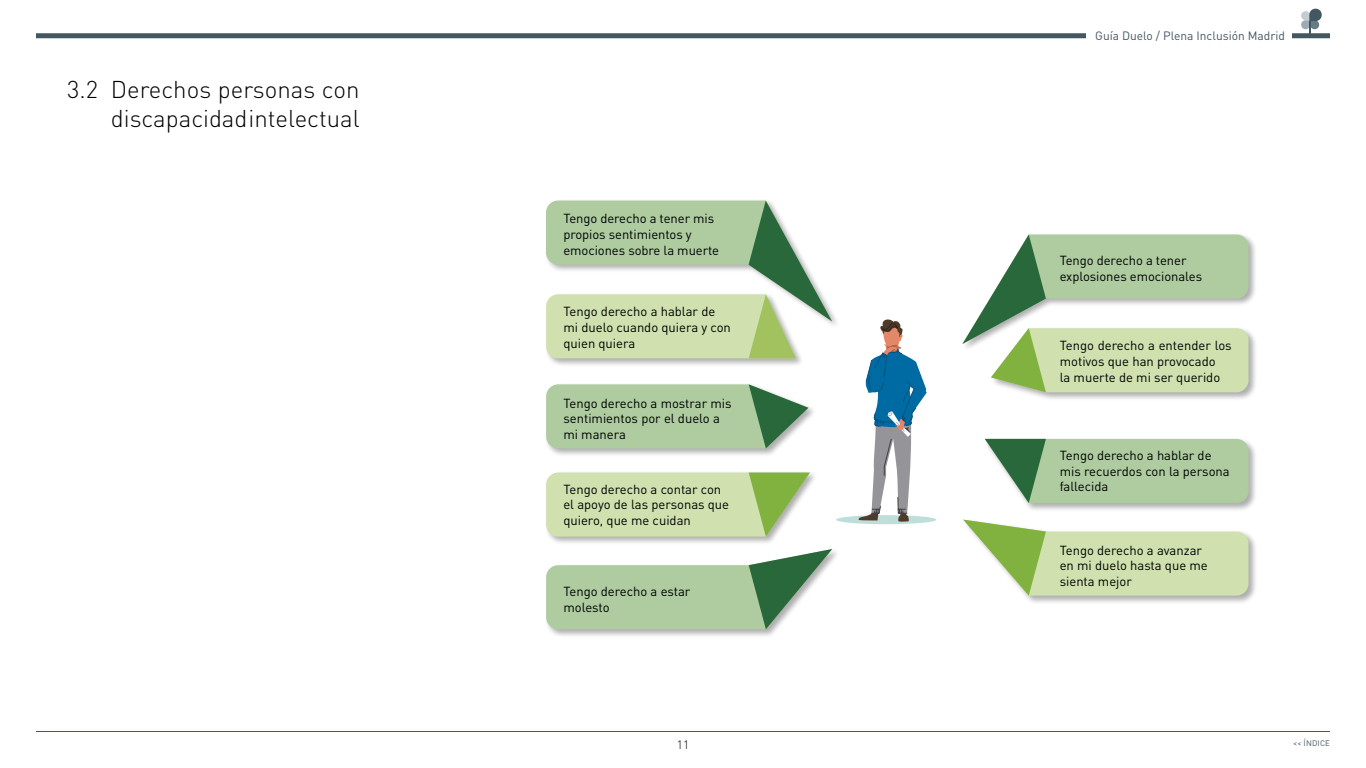
<style>
.page{position:relative;width:1366px;height:768px;background:#fff}
.page>*{position:absolute;margin:0;border:0;box-sizing:border-box;transform-origin:0 0}
.t1{font:300 24px/28.8px "DIN Pro";color:#000;text-align:right}
.t2{font:13px/15.6px "DIN Pro";color:#000}
.t3{font:12px "DIN Pro";color:#435761}
.t4{font:300 12px "DIN Pro";color:#000}
.t5{font:8px "DIN Pro";letter-spacing:.02em;color:#435761}
</style>
<div class="page">
<div style="left:36px;top:33px;width:1050px;height:5px;background:#435761"></div>
<div style="left:1292px;top:33px;width:38px;height:5px;background:#435761"></div>
<hr style="left:36px;top:731px;width:1294px;height:1px;background:#435761">
<svg style="left:1301px;top:8px;width:21px;height:25px"></svg>
<div style="left:836px;top:515px;width:100px;height:9px;background:#bdded9;border-radius:50%"></div>
<svg style="left:858px;top:319px;width:69px;height:203px"></svg>
<div style="left:544px;top:548px;width:296px;height:90px;background:#000;opacity:.65"></div>
<svg style="left:546px;top:549px;width:286px;height:80px"></svg>
<div style="left:544px;top:292px;width:260px;height:75px;background:#000;opacity:.65"></div>
<div style="left:544px;top:471px;width:274px;height:75px;background:#000;opacity:.65"></div>
<svg style="left:546px;top:473px;width:264px;height:64px;background:#c9dba6"></svg>
<div style="left:961px;top:233px;width:297px;height:119px;background:#000;opacity:.65"></div>
<div style="left:544px;top:199px;width:296px;height:130px;background:#000;opacity:.65"></div>
<svg style="left:546px;top:201px;width:286px;height:157px"></svg>
<div style="left:962px;top:518px;width:296px;height:87px;background:#000;opacity:.65"></div>
<svg style="left:963px;top:520px;width:286px;height:76px"></svg>
<div style="left:990px;top:326px;width:267px;height:75px;background:#000;opacity:.65"></div>
<svg style="left:962px;top:234px;width:287px;height:158px"></svg>
<div style="left:983px;top:437px;width:274px;height:75px;background:#000;opacity:.65"></div>
<svg style="left:985px;top:439px;width:264px;height:64px;background:#a5c49c"></svg>
<div style="left:544px;top:383px;width:273px;height:74px;background:#000;opacity:.65"></div>
<svg style="left:546px;top:384px;width:262px;height:64px;background:#a6c59d"></svg>
<h1 class="t1" style="left:67px;top:75px;width:294px">3.2 Derechos personas con discapacidad intelectual</h1>
<p class="t2" style="left:563px;top:211px;width:157px">Tengo derecho a tener mis propios sentimientos y emociones sobre la muerte</p>
<p class="t2" style="left:563px;top:304px;width:169px">Tengo derecho a hablar de mi duelo cuando quiera y con quien quiera</p>
<p class="t2" style="left:563px;top:395px;width:170px">Tengo derecho a mostrar mis sentimientos por el duelo a mi manera</p>
<p class="t2" style="left:563px;top:481px;width:167px">Tengo derecho a contar con el apoyo de las personas que quiero, que me cuidan</p>
<p class="t2" style="left:563px;top:584px;width:129px">Tengo derecho a estar molesto</p>
<p class="t4" style="left:677px;top:737px;width:14px">11</p>
<p class="t3" style="left:1095px;top:27px;width:191px">Guía Duelo / Plena Inclusión Madrid</p>
<p class="t2" style="left:1060px;top:252px;width:144px">Tengo derecho a tener explosiones emocionales</p>
<p class="t2" style="left:1060px;top:338px;width:173px">Tengo derecho a entender los motivos que han provocado<br>la muerte de mi ser querido</p>
<p class="t2" style="left:1060px;top:447px;width:171px">Tengo derecho a hablar de mis recuerdos con la persona fallecida</p>
<p class="t2" style="left:1060px;top:542px;width:150px">Tengo derecho a avanzar en mi duelo hasta que me sienta mejor</p>
<p class="t5" style="left:1293px;top:738px;width:38px">&lt;&lt; ÍNDICE</p>
</div>
